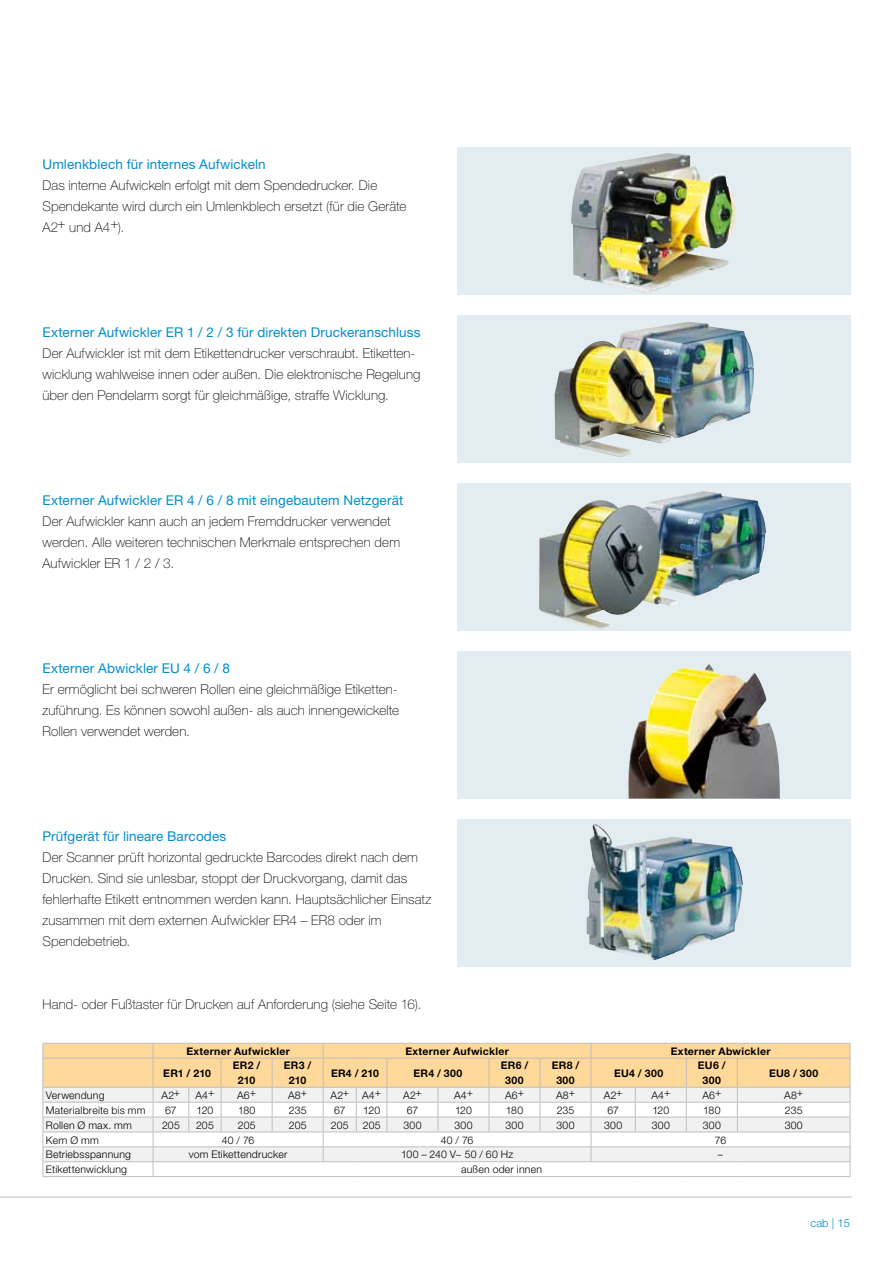
<style>
.page{position:relative;width:893px;height:1263px;background:#fff}
.page>*{position:absolute;margin:0;border:0;box-sizing:border-box;transform-origin:0 0}
.t1{font:100 13.5px/21px "Helvetica Neue";letter-spacing:.01em;color:#000}
.t2{font:13.5px "Helvetica Neue";letter-spacing:.01em;color:#008ecb}
.t3{font:300 11.25px "Helvetica Neue";color:#008ecb}
.t4{font:300 10.5px "Helvetica Neue";letter-spacing:.02em;color:#000}
.t5{font:700 10.5px/15px "Helvetica Neue";letter-spacing:.03em;color:#000;text-align:center}
</style>
<div class="page">
<hr style="left:0;top:1197px;width:852px;height:1px;background:#bcbec0">
<div style="left:457px;top:820px;width:393px;height:147px;background:#e2ecf1"></div>
<img style="left:586px;top:824px;width:157px;height:136px">
<div style="left:457px;top:652px;width:393px;height:147px;background:#e2ecf1"></div>
<img style="left:628px;top:664px;width:152px;height:135px">
<div style="left:457px;top:316px;width:393px;height:147px;background:#e2ecf1"></div>
<img style="left:554px;top:322px;width:200px;height:135px">
<div style="left:457px;top:484px;width:393px;height:147px;background:#e2ecf1"></div>
<img style="left:539px;top:491px;width:227px;height:139px">
<div style="left:457px;top:148px;width:393px;height:147px;background:#e2ecf1"></div>
<img style="left:571px;top:153px;width:165px;height:140px">
<hr style="left:43px;top:1176px;width:110px;height:1px;background:#bcbec0">
<svg style="left:43px;top:1043px;width:808px;height:133px"></svg>
<hr style="left:153px;top:1161px;width:36px;height:1px;background:#bcbec0">
<hr style="left:189px;top:1161px;width:32px;height:1px;background:#bcbec0">
<hr style="left:221px;top:1161px;width:51px;height:1px;background:#bcbec0">
<hr style="left:272px;top:1161px;width:51px;height:1px;background:#bcbec0">
<hr style="left:323px;top:1161px;width:33px;height:1px;background:#bcbec0">
<hr style="left:356px;top:1161px;width:31px;height:1px;background:#bcbec0">
<hr style="left:387px;top:1161px;width:51px;height:1px;background:#bcbec0">
<hr style="left:438px;top:1161px;width:51px;height:1px;background:#bcbec0">
<hr style="left:489px;top:1161px;width:51px;height:1px;background:#bcbec0">
<hr style="left:540px;top:1161px;width:51px;height:1px;background:#bcbec0">
<hr style="left:591px;top:1161px;width:44px;height:1px;background:#bcbec0">
<hr style="left:635px;top:1161px;width:51px;height:1px;background:#bcbec0">
<hr style="left:686px;top:1161px;width:51px;height:1px;background:#bcbec0">
<hr style="left:737px;top:1161px;width:113px;height:1px;background:#bcbec0">
<hr style="left:153px;top:1176px;width:36px;height:1px;background:#bcbec0">
<hr style="left:189px;top:1176px;width:32px;height:1px;background:#bcbec0">
<hr style="left:221px;top:1176px;width:51px;height:1px;background:#bcbec0">
<hr style="left:272px;top:1176px;width:51px;height:1px;background:#bcbec0">
<hr style="left:323px;top:1176px;width:33px;height:1px;background:#bcbec0">
<hr style="left:356px;top:1176px;width:31px;height:1px;background:#bcbec0">
<hr style="left:387px;top:1176px;width:51px;height:1px;background:#bcbec0">
<hr style="left:438px;top:1176px;width:51px;height:1px;background:#bcbec0">
<hr style="left:489px;top:1176px;width:51px;height:1px;background:#bcbec0">
<hr style="left:540px;top:1176px;width:51px;height:1px;background:#bcbec0">
<hr style="left:591px;top:1176px;width:44px;height:1px;background:#bcbec0">
<hr style="left:635px;top:1176px;width:51px;height:1px;background:#bcbec0">
<hr style="left:686px;top:1176px;width:51px;height:1px;background:#bcbec0">
<hr style="left:737px;top:1176px;width:113px;height:1px;background:#bcbec0">
<p class="t2" style="left:43px;top:156px;width:225px">Umlenkblech für internes Aufwickeln</p>
<p class="t1" style="left:43px;top:174px;width:365px">Das interne Aufwickeln erfolgt mit dem Spendedrucker. Die<br>Spendekante wird durch ein Umlenkblech ersetzt (für die Geräte<br>A2+ und A4+).</p>
<p class="t2" style="left:43px;top:324px;width:380px">Externer Aufwickler ER 1 / 2 / 3 für direkten Druckeranschluss</p>
<p class="t1" style="left:43px;top:342px;width:379px">Der Aufwickler ist mit dem Etikettendrucker verschraubt. Etiketten&shy;wicklung wahlweise innen oder außen. Die elektronische Regelung über den Pendelarm sorgt für gleichmäßige, straffe Wicklung.</p>
<p class="t2" style="left:43px;top:492px;width:362px">Externer Aufwickler ER 4 / 6 / 8 mit eingebautem Netzgerät</p>
<p class="t1" style="left:43px;top:510px;width:359px">Der Aufwickler kann auch an jedem Fremddrucker verwendet werden. Alle weiteren technischen Merkmale entsprechen dem<br>Aufwickler ER 1 / 2 / 3.</p>
<p class="t2" style="left:43px;top:660px;width:189px">Externer Abwickler EU 4 / 6 / 8</p>
<p class="t1" style="left:43px;top:678px;width:358px">Er ermöglicht bei schweren Rollen eine gleichmäßige Etiketten&shy;zuführung. Es können sowohl außen- als auch innengewickelte<br>Rollen verwendet werden.</p>
<p class="t2" style="left:43px;top:828px;width:185px">Prüfgerät für lineare Barcodes</p>
<p class="t1" style="left:43px;top:846px;width:390px">Der Scanner prüft horizontal gedruckte Barcodes direkt nach dem Drucken. Sind sie unlesbar, stoppt der Druckvorgang, damit das fehlerhafte Etikett entnommen werden kann. Hauptsächlicher Einsatz zusammen mit dem externen Aufwickler ER4 – ER8 oder im Spendebetrieb.</p>
<p class="t1" style="left:43px;top:993px;width:380px">Hand- oder Fußtaster für Drucken auf Anforderung (siehe Seite 16).</p>
<p class="t5" style="left:186px;top:1043px;width:105px">Externer Aufwickler</p>
<p class="t5" style="left:405px;top:1043px;width:105px">Externer Aufwickler</p>
<p class="t5" style="left:671px;top:1043px;width:101px">Externer Abwickler</p>
<p class="t5" style="left:163px;top:1065px;width:49px">ER1 / 210</p>
<p class="t5" style="left:233px;top:1058px;width:29px">ER2 /<br>210</p>
<p class="t5" style="left:284px;top:1058px;width:29px">ER3 /<br>210</p>
<p class="t5" style="left:331px;top:1065px;width:49px">ER4 / 210</p>
<p class="t5" style="left:414px;top:1065px;width:50px">ER4 / 300</p>
<p class="t5" style="left:501px;top:1058px;width:29px">ER6 /<br>300</p>
<p class="t5" style="left:552px;top:1058px;width:29px">ER8 /<br>300</p>
<p class="t5" style="left:614px;top:1065px;width:51px">EU4 / 300</p>
<p class="t5" style="left:698px;top:1058px;width:29px">EU6 /<br>300</p>
<p class="t5" style="left:769px;top:1065px;width:51px">EU8 / 300</p>
<p class="t4" style="left:46px;top:1089px;width:60px">Verwendung</p>
<p class="t4" style="left:162px;top:1089px;width:20px">A2+</p>
<p class="t4" style="left:195px;top:1089px;width:20px">A4+</p>
<p class="t4" style="left:237px;top:1089px;width:20px">A6+</p>
<p class="t4" style="left:288px;top:1089px;width:21px">A8+</p>
<p class="t4" style="left:330px;top:1089px;width:52px">A2+ A4+</p>
<p class="t4" style="left:403px;top:1089px;width:20px">A2+</p>
<p class="t4" style="left:454px;top:1089px;width:20px">A4+</p>
<p class="t4" style="left:505px;top:1089px;width:20px">A6+</p>
<p class="t4" style="left:556px;top:1089px;width:21px">A8+</p>
<p class="t4" style="left:604px;top:1089px;width:20px">A2+</p>
<p class="t4" style="left:651px;top:1089px;width:20px">A4+</p>
<p class="t4" style="left:702px;top:1089px;width:20px">A6+</p>
<p class="t4" style="left:784px;top:1089px;width:21px">A8+</p>
<p class="t4" style="left:46px;top:1103px;width:101px">Materialbreite bis mm</p>
<p class="t4" style="left:165px;top:1103px;width:13px">67</p>
<p class="t4" style="left:196px;top:1103px;width:18px">120</p>
<p class="t4" style="left:238px;top:1103px;width:19px">180</p>
<p class="t4" style="left:289px;top:1103px;width:19px">235</p>
<p class="t4" style="left:334px;top:1103px;width:13px">67</p>
<p class="t4" style="left:363px;top:1103px;width:18px">120</p>
<p class="t4" style="left:407px;top:1103px;width:13px">67</p>
<p class="t4" style="left:455px;top:1103px;width:18px">120</p>
<p class="t4" style="left:506px;top:1103px;width:19px">180</p>
<p class="t4" style="left:557px;top:1103px;width:19px">235</p>
<p class="t4" style="left:607px;top:1103px;width:13px">67</p>
<p class="t4" style="left:652px;top:1103px;width:18px">120</p>
<p class="t4" style="left:703px;top:1103px;width:19px">180</p>
<p class="t4" style="left:785px;top:1103px;width:19px">235</p>
<p class="t4" style="left:46px;top:1118px;width:87px">Rollen Ø max. mm</p>
<p class="t4" style="left:162px;top:1118px;width:19px">205</p>
<p class="t4" style="left:196px;top:1118px;width:19px">205</p>
<p class="t4" style="left:238px;top:1118px;width:19px">205</p>
<p class="t4" style="left:289px;top:1118px;width:19px">205</p>
<p class="t4" style="left:331px;top:1118px;width:19px">205</p>
<p class="t4" style="left:363px;top:1118px;width:19px">205</p>
<p class="t4" style="left:403px;top:1118px;width:20px">300</p>
<p class="t4" style="left:454px;top:1118px;width:20px">300</p>
<p class="t4" style="left:505px;top:1118px;width:20px">300</p>
<p class="t4" style="left:557px;top:1118px;width:20px">300</p>
<p class="t4" style="left:604px;top:1118px;width:20px">300</p>
<p class="t4" style="left:652px;top:1118px;width:20px">300</p>
<p class="t4" style="left:703px;top:1118px;width:20px">300</p>
<p class="t4" style="left:785px;top:1118px;width:20px">300</p>
<p class="t4" style="left:46px;top:1133px;width:55px">Kern Ø mm</p>
<p class="t4" style="left:222px;top:1133px;width:34px">40 / 76</p>
<p class="t4" style="left:441px;top:1133px;width:34px">40 / 76</p>
<p class="t4" style="left:715px;top:1133px;width:13px">76</p>
<p class="t4" style="left:46px;top:1148px;width:87px">Betriebsspannung</p>
<p class="t4" style="left:189px;top:1148px;width:100px">vom Etikettendrucker</p>
<p class="t4" style="left:401px;top:1148px;width:114px">100 – 240 V~ 50 / 60 Hz</p>
<p class="t4" style="left:718px;top:1148px;width:7px">–</p>
<p class="t4" style="left:46px;top:1163px;width:83px">Etikettenwicklung</p>
<p class="t4" style="left:461px;top:1163px;width:82px">außen oder innen</p>
<p class="t3" style="left:810px;top:1216px;width:41px">cab | 15</p>
</div>
